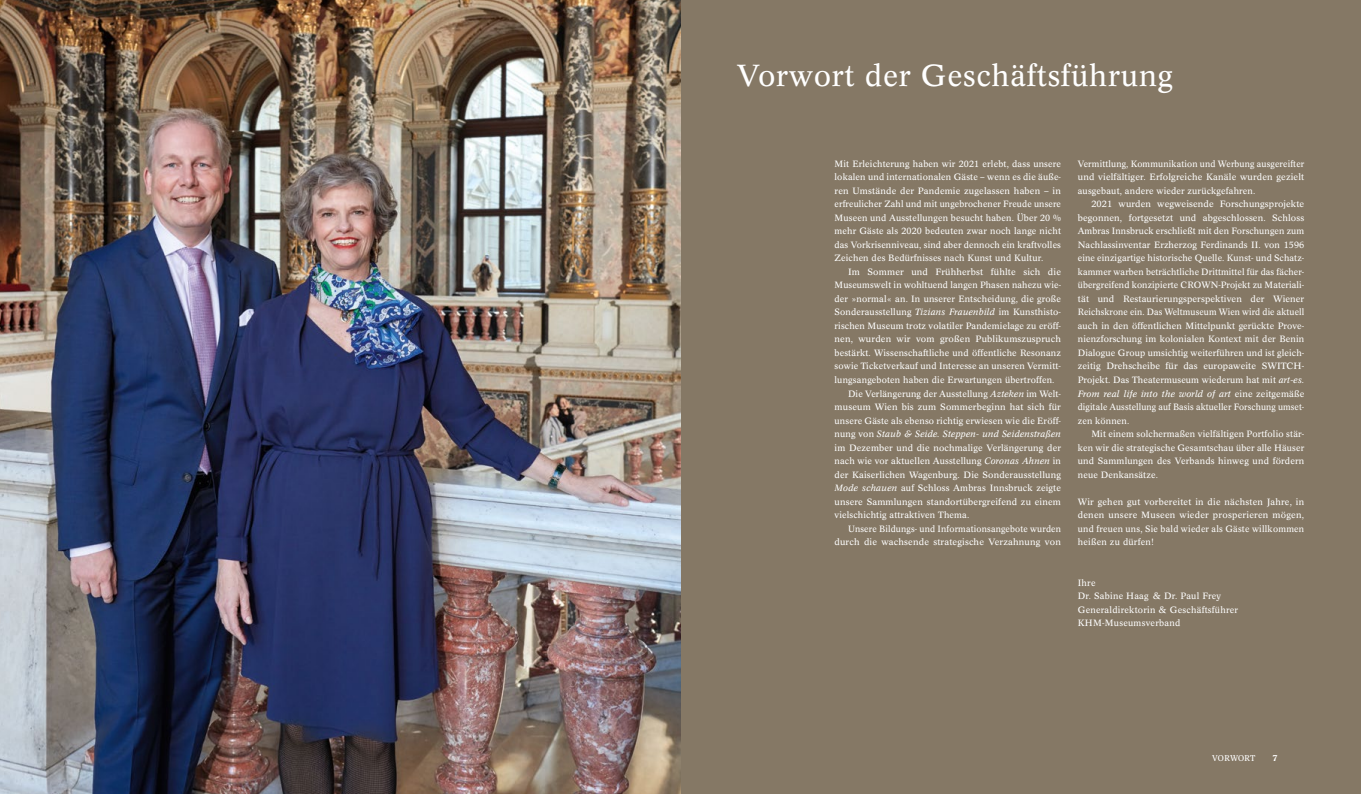
<style>
.page{position:relative;width:1361px;height:794px;background:#fff}
.page>*{position:absolute;margin:0;border:0;box-sizing:border-box;transform-origin:0 0}
._09_Headline_Kapitel{font:30px "Concorde BQ";letter-spacing:.025em;color:#fff}
._01_Lauftext_Buch_Ei{font:9px/13.5px "Concorde BQ";letter-spacing:.015em;color:#fff;text-align:justify}
._01_Lauftext_Buch_oh{font:9px/13.5px "Concorde BQ";letter-spacing:.025em;color:#fff;text-align:justify}
._03_Subline_pos_plus{font:8.5px "Publico Text";color:#fff}
._03_Subline_pos_plus-2{font:700 8.5px "Publico Text";color:#fff}
.s1{font-style:italic}
</style>
<div class="page">
<div style="left:680px;top:0;width:681px;height:794px;background:#857865"></div>
<img style="left:0;top:0;width:680px;height:794px">
<p class="_09_Headline_Kapitel" style="left:737px;top:58px;width:437px">Vorwort der Geschäftsführung</p>
<p class="_01_Lauftext_Buch_oh" style="left:834px;top:157px;width:228px">Mit Erleichterung haben wir 2021 erlebt, dass unsere lokalen und internationalen Gäste – wenn es die äuße&shy;ren Umstände der Pandemie zugelassen haben – in erfreulicher Zahl und mit ungebrochener Freude unsere Museen und Ausstellungen besucht haben. Über 20 % mehr Gäste als 2020 bedeuten zwar noch lange nicht das Vorkrisenniveau, sind aber dennoch ein kraftvolles Zeichen des Bedürfnisses nach Kunst und Kultur.</p>
<p class="_01_Lauftext_Buch_Ei" style="left:834px;top:265px;width:228px;text-indent:14px">Im Sommer und Frühherbst fühlte sich die Museumswelt in wohltuend langen Phasen nahezu wie&shy;der »normal« an. In unserer Entscheidung, die große Sonderausstellung <span class="s1">Tizians Frauenbild</span> im Kunsthisto&shy;rischen Museum trotz volatiler Pandemielage zu eröff&shy;nen, wurden wir vom großen Publikumszuspruch bestärkt. Wissenschaftliche und öffentliche Resonanz sowie Ticketverkauf und Interesse an unseren Vermitt&shy;lungsangeboten haben die Erwartungen übertroffen.</p>
<p class="_01_Lauftext_Buch_Ei" style="left:834px;top:387px;width:228px;text-indent:14px">Die Verlängerung der Ausstellung <span class="s1">Azteken</span> im Welt&shy;museum Wien bis zum Sommerbeginn hat sich für unsere Gäste als ebenso richtig erwiesen wie die Eröff&shy;nung von <span class="s1">Staub &amp; Seide. Steppen- und Seidenstraßen </span>im Dezember und die nochmalige Verlängerung der nach wie vor aktuellen Ausstellung <span class="s1">Coronas Ahnen</span> in der Kaiserlichen Wagenburg. Die Sonderausstellung <span class="s1">Mode schauen</span> auf Schloss Ambras Innsbruck zeigte unsere Sammlungen standortübergreifend zu einem vielschichtig attraktiven Thema.</p>
<p class="_01_Lauftext_Buch_Ei" style="left:834px;top:522px;width:228px;text-align:right">Unsere Bildungs- und Informationsangebote wurden durch die wachsende strategische Verzahnung von</p>
<p class="_01_Lauftext_Buch_Ei" style="left:1078px;top:157px;width:228px">Vermittlung, Kommunikation und Werbung ausgereifter und vielfältiger. Erfolgreiche Kanäle wurden gezielt ausgebaut, andere wieder zurückgefahren.</p>
<p class="_01_Lauftext_Buch_Ei" style="left:1078px;top:198px;width:228px;text-indent:14px">2021 wurden wegweisende Forschungsprojekte begonnen, fortgesetzt und abgeschlossen. Schloss Ambras Innsbruck erschließt mit den Forschungen zum Nachlassinventar Erzherzog Ferdinands II. von 1596 eine einzigartige historische Quelle. Kunst- und Schatz&shy;kammer warben beträchtliche Drittmittel für das fächer&shy;übergreifend konzipierte CROWN-Projekt zu Materiali&shy;tät und Restaurierungsperspektiven der Wiener Reichskrone ein. Das Weltmuseum Wien wird die aktuell auch in den öffentlichen Mittelpunkt gerückte Prove&shy;nienzforschung im kolonialen Kontext mit der Benin Dialogue Group umsichtig weiterführen und ist gleich&shy;zeitig Drehscheibe für das europaweite SWITCH-Projekt. Das Theatermuseum wiederum hat mit <span class="s1">art-es.<br>From real life into the world of art</span> eine zeitgemäße digitale Ausstellung auf Basis aktueller Forschung umset&shy;zen können.</p>
<p class="_01_Lauftext_Buch_Ei" style="left:1078px;top:427px;width:228px;text-indent:14px">Mit einem solchermaßen vielfältigen Portfolio stär&shy;ken wir die strategische Gesamtschau über alle Häuser und Sammlungen des Verbands hinweg und fördern neue Denkansätze.</p>
<p class="_01_Lauftext_Buch_oh" style="left:1078px;top:495px;width:228px">Wir gehen gut vorbereitet in die nächsten Jahre, in denen unsere Museen wieder prosperieren mögen, und freuen uns, Sie bald wieder als Gäste willkommen heißen zu dürfen!</p>
<p class="_01_Lauftext_Buch_oh" style="left:1078px;top:576px;width:19px">Ihre</p>
<p class="_01_Lauftext_Buch_oh" style="left:1078px;top:589px;width:145px">Dr. Sabine Haag &amp; Dr. Paul Frey</p>
<p class="_01_Lauftext_Buch_oh" style="left:1078px;top:603px;width:162px">Generaldirektorin &amp; Geschäftsführer</p>
<p class="_01_Lauftext_Buch_oh" style="left:1078px;top:616px;width:104px">KHM-Museumsverband</p>
<p class="_03_Subline_pos_plus" style="left:1212px;top:751px;width:13px">VORWORT</p>
<p class="_03_Subline_pos_plus-2" style="left:1272px;top:751px;width:6px">7</p>
</div>
